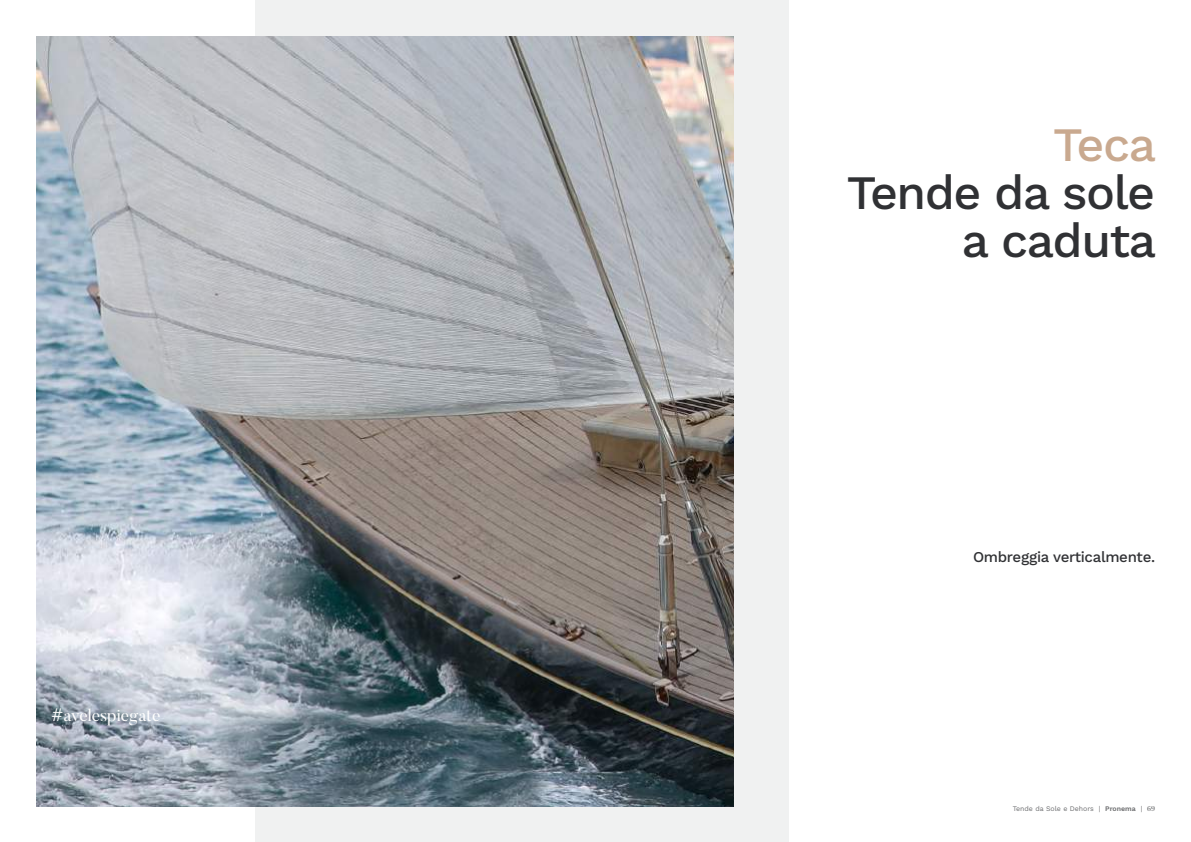
<style>
.page{position:relative;width:1191px;height:842px;background:#fff}
.page>*{position:absolute;margin:0;border:0;box-sizing:border-box;transform-origin:0 0}
.t1{font:500 48px/48px "Work Sans";letter-spacing:-.03em;color:#303134;text-align:right}
.t2{font:500 48px "Work Sans";color:#c9a98f}
.t3{font:17px "Butler";color:#fff}
.t4{font:500 15px "Work Sans";letter-spacing:-.02em;color:#303134}
.t5{font:7px "Work Sans";color:#6d6e70}
.s1{font-weight:600}
.s2{font-family:"Butler";font-weight:500}
</style>
<div class="page">
<div style="left:256px;top:0;width:533px;height:842px;background:#f0f1f1"></div>
<img style="left:36px;top:36px;width:698px;height:770px">
<h2 class="t3" style="left:45px;top:704px;width:110px">#avelespiegate</h2>
<h2 class="t3" style="left:52px;top:704px;width:110px">#avelespiegate</h2>
<h1 class="t2" style="left:1053px;top:117px;width:104px">Teca</h1>
<h1 class="t1" style="left:847px;top:171px;width:311px">Tende da sole a caduta</h1>
<h3 class="t4" style="left:973px;top:548px;width:184px">Ombreggia verticalmente.</h3>
<p class="t5" style="left:1012px;top:804px;width:144px">Tende da Sole e Dehors | <span class="s1">Pronema</span> | <span class="s2">69</span></p>
</div>
